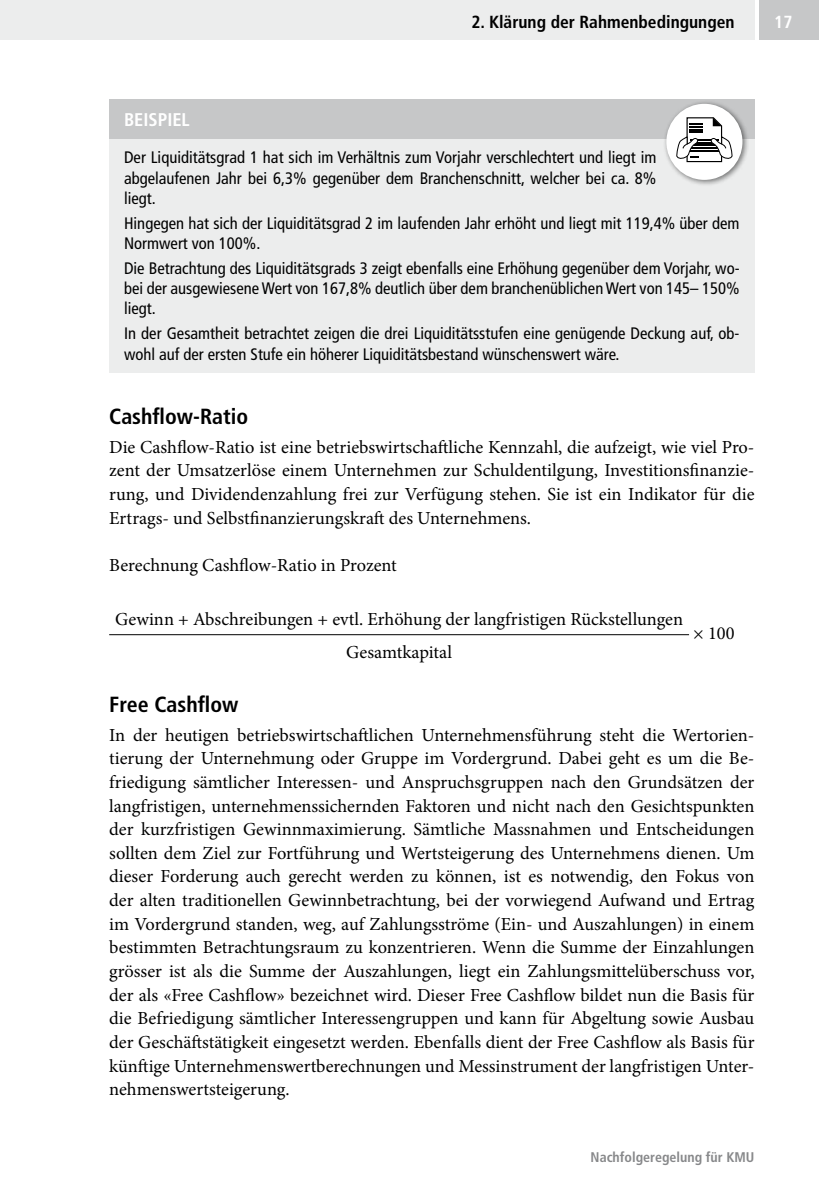
<style>
.page{position:relative;width:819px;height:1191px;background:#fff}
.page>*{position:absolute;margin:0;border:0;box-sizing:border-box;transform-origin:0 0}
.t1{font:700 condensed 21.88px "Frutiger";color:#000}
.t2{font:18.38px/23.6px "Minion Pro";color:#000;text-align:justify}
.t3{font:700 condensed 18.38px "Frutiger";color:#fff}
.t4{font:700 condensed 17.5px "Frutiger";color:#000}
.t5{font:700 condensed 17.5px "Frutiger";color:#fff}
.t6{font:condensed 16.62px/20.1px "Frutiger";color:#000;text-align:justify}
.t7{font:700 condensed 14px "Frutiger";color:#87888a}
</style>
<div class="page">
<div style="left:759px;top:0;width:60px;height:40px;background:#c6c7c8"></div>
<div style="left:0;top:0;width:754px;height:40px;background:#eceded"></div>
<div style="left:109px;top:138px;width:645px;height:235px;background:#eceded"></div>
<div style="left:109px;top:99px;width:645px;height:40px;background:#c6c7c8"></div>
<div style="left:662px;top:100px;width:87px;height:87px;background:#000;opacity:.5"></div>
<div style="left:666px;top:104px;width:76px;height:76px;background:#fff;border-radius:50%"></div>
<svg style="left:675px;top:116px;width:58px;height:47px"></svg>
<hr style="left:109px;top:634px;width:580px;height:1px;background:#000">
<p class="t3" style="left:124px;top:109px;width:67px">BEISPIEL</p>
<p class="t4" style="left:471px;top:12px;width:265px">2. Klärung der Rahmenbedingungen</p>
<p class="t5" style="left:774px;top:12px;width:20px">17</p>
<p class="t6" style="left:124px;top:148px;width:534px">Der Liquiditätsgrad 1 hat sich im Verhältnis zum Vorjahr verschlechtert und liegt im abgelaufenen Jahr bei 6,3% gegenüber dem Branchenschnitt, welcher bei ca. 8% liegt.</p>
<p class="t6" style="left:124px;top:213px;width:617px">Hingegen hat sich der Liquiditätsgrad 2 im laufenden Jahr erhöht und liegt mit 119,4% über dem<br>Normwert von 100%.</p>
<p class="t6" style="left:124px;top:258px;width:617px">Die Betrachtung des Liquiditätsgrads 3 zeigt ebenfalls eine Erhöhung gegenüber dem Vorjahr, wo&shy;bei der ausgewiesene Wert von 167,8% deutlich über dem branchenüblichen Wert von 145– 150% liegt.</p>
<p class="t6" style="left:124px;top:324px;width:617px">In der Gesamtheit betrachtet zeigen die drei Liquiditätsstufen eine genügende Deckung auf, ob&shy;wohl auf der ersten Stufe ein höherer Liquiditätsbestand wünschenswert wäre.</p>
<p class="t1" style="left:109px;top:403px;width:140px">Cashflow-Ratio</p>
<p class="t2" style="left:109px;top:435px;width:646px">Die Cashflow-Ratio ist eine betriebswirtschaftliche Kennzahl, die aufzeigt, wie viel Pro&shy;zent der Umsatzerlöse einem Unternehmen zur Schuldentilgung, Investitionsfinanzie&shy;rung, und Dividendenzahlung frei zur Verfügung stehen. Sie ist ein Indikator für die Ertrags- und Selbstfinanzierungskraft des Unternehmens.</p>
<p class="t2" style="left:109px;top:553px;width:289px">Berechnung Cashflow-Ratio in Prozent</p>
<p class="t2" style="left:115px;top:607px;width:569px">Gewinn + Abschreibungen + evtl. Erhöhung der langfristigen Rückstellungen</p>
<p class="t2" style="left:693px;top:621px;width:43px">× 100</p>
<p class="t2" style="left:346px;top:640px;width:107px">Gesamtkapital</p>
<p class="t1" style="left:109px;top:691px;width:131px">Free Cashflow</p>
<p class="t2" style="left:109px;top:723px;width:646px">In der heutigen betriebswirtschaftlichen Unternehmensführung steht die Wertorien&shy;tierung der Unternehmung oder Gruppe im Vordergrund. Dabei geht es um die Be&shy;friedigung sämtlicher Interessen- und Anspruchsgruppen nach den Grundsätzen der langfristigen, unternehmenssichernden Faktoren und nicht nach den Gesichtspunkten der kurzfristigen Gewinnmaximierung. Sämtliche Massnahmen und Entscheidungen sollten dem Ziel zur Fortführung und Wertsteigerung des Unternehmens dienen. Um dieser Forderung auch gerecht werden zu können, ist es notwendig, den Fokus von der alten traditionellen Gewinnbetrachtung, bei der vorwiegend Aufwand und Ertrag im Vordergrund standen, weg, auf Zahlungsströme (Ein- und Auszahlungen) in einem bestimmten Betrachtungsraum zu konzentrieren. Wenn die Summe der Einzahlungen grösser ist als die Summe der Auszahlungen, liegt ein Zahlungsmittelüberschuss vor, der als «Free Cashflow» bezeichnet wird. Dieser Free Cashflow bildet nun die Basis für die Befriedigung sämtlicher Interessengruppen und kann für Abgeltung sowie Ausbau der Geschäftstätigkeit eingesetzt werden. Ebenfalls dient der Free Cashflow als Basis für künftige Unternehmenswertberechnungen und Messinstrument der langfristigen Unter&shy;nehmenswertsteigerung.</p>
<p class="t7" style="left:590px;top:1148px;width:165px">Nachfolgeregelung für KMU</p>
</div>
